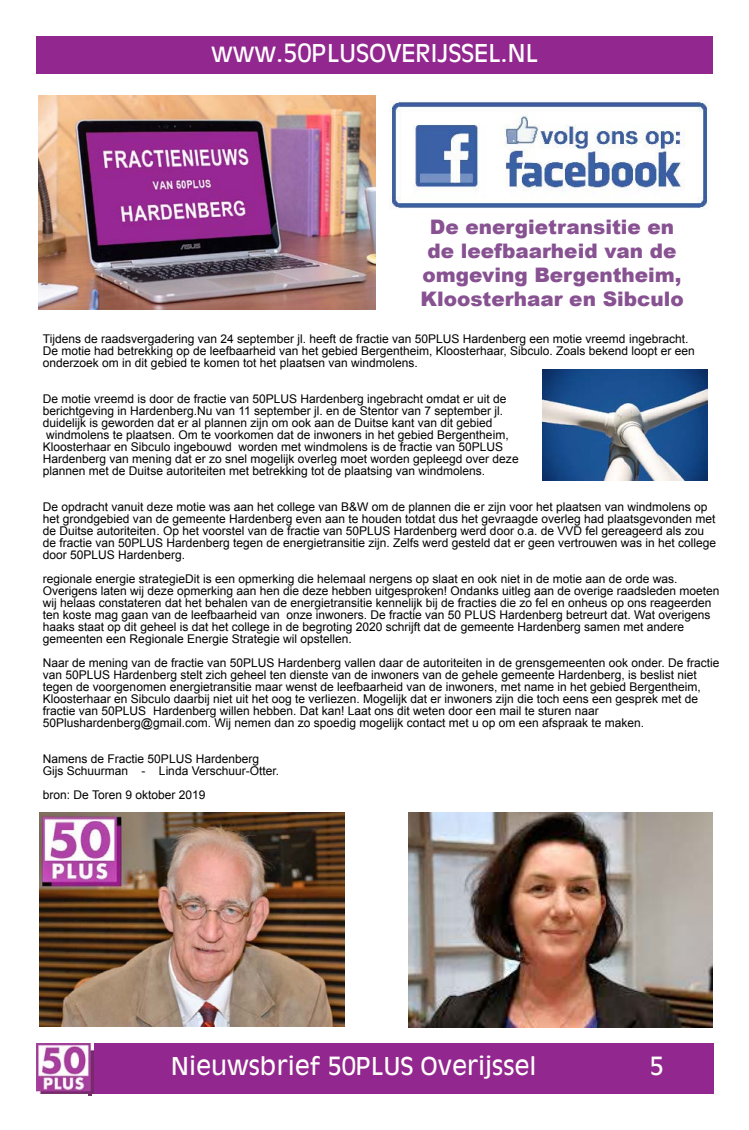
<style>
.page{position:relative;width:749px;height:1130px;background:#fff}
.page>*{position:absolute;margin:0;border:0;box-sizing:border-box;transform-origin:0 0}
.t1{font:24px "Antique Olive";color:#fffffb}
.t2{font:24px "Antique Olive";color:#fff}
.t3{font:900 20px/24px "Arial";color:#875192;text-align:center}
.t4{font:12px/12px "Arial";color:#000}
</style>
<div class="page">
<div style="left:36px;top:36px;width:677px;height:38px;background:#92278f"></div>
<div style="left:37px;top:1043px;width:677px;height:50px;background:#92278f"></div>
<img style="left:36px;top:1043px;width:58px;height:50px">
<img style="left:390px;top:100px;width:319px;height:109px">
<img style="left:40px;top:812px;width:304px;height:214px">
<img style="left:39px;top:96px;width:337px;height:214px">
<img style="left:542px;top:370px;width:166px;height:110px">
<img style="left:408px;top:812px;width:305px;height:214px">
<h1 class="t2" style="left:211px;top:38px;width:328px">www.50PLUSOVERIJSSEL.NL</h1>
<h2 class="t3" style="left:420px;top:214px;width:265px">De energietransitie en de leefbaarheid van de omgeving Bergentheim,<br>Kloosterhaar en Sibculo</h2>
<p class="t4" style="left:43px;top:332px;width:653px">Tijdens de raadsvergadering van 24 september jl. heeft de fractie van 50PLUS Hardenberg een motie vreemd ingebracht.<br>De motie had betrekking op de leefbaarheid van het gebied Bergentheim, Kloosterhaar, Sibculo. Zoals bekend loopt er een onderzoek om in dit gebied te komen tot het plaatsen van windmolens.</p>
<p class="t4" style="left:43px;top:392px;width:477px">De motie vreemd is door de fractie van 50PLUS Hardenberg ingebracht omdat er uit de berichtgeving in Hardenberg.Nu van 11 september jl. en de Stentor van 7 september jl. duidelijk is geworden dat er al plannen zijn om ook aan de Duitse kant van dit gebied windmolens te plaatsen. Om te voorkomen dat de inwoners in het gebied Bergentheim, Kloosterhaar en Sibculo ingebouwd worden met windmolens is de fractie van 50PLUS Hardenberg van mening dat er zo snel mogelijk overleg moet worden gepleegd over deze plannen met de Duitse autoriteiten met betrekking tot de plaatsing van windmolens.</p>
<p class="t4" style="left:43px;top:500px;width:674px">De opdracht vanuit deze motie was aan het college van B&amp;W om de plannen die er zijn voor het plaatsen van windmolens op het grondgebied van de gemeente Hardenberg even aan te houden totdat dus het gevraagde overleg had plaatsgevonden met de Duitse autoriteiten. Op het voorstel van de fractie van 50PLUS Hardenberg werd door o.a. de VVD fel gereageerd als zou de fractie van 50PLUS Hardenberg tegen de energietransitie zijn. Zelfs werd gesteld dat er geen vertrouwen was in het college door 50PLUS Hardenberg.</p>
<p class="t4" style="left:43px;top:572px;width:678px">regionale energie strategieDit is een opmerking die helemaal nergens op slaat en ook niet in de motie aan de orde was.<br>Overigens laten wij deze opmerking aan hen die deze hebben uitgesproken! Ondanks uitleg aan de overige raadsleden moeten wij helaas constateren dat het behalen van de energietransitie kennelijk bij de fracties die zo fel en onheus op ons reageerden ten koste mag gaan van de leefbaarheid van onze inwoners. De fractie van 50 PLUS Hardenberg betreurt dat. Wat overigens haaks staat op dit geheel is dat het college in de begroting 2020 schrijft dat de gemeente Hardenberg samen met andere gemeenten een Regionale Energie Strategie wil opstellen.</p>
<p class="t4" style="left:43px;top:656px;width:678px">Naar de mening van de fractie van 50PLUS Hardenberg vallen daar de autoriteiten in de grensgemeenten ook onder. De fractie van 50PLUS Hardenberg stelt zich geheel ten dienste van de inwoners van de gehele gemeente Hardenberg, is beslist niet tegen de voorgenomen energietransitie maar wenst de leefbaarheid van de inwoners, met name in het gebied Bergentheim, Kloosterhaar en Sibculo daarbij niet uit het oog te verliezen. Mogelijk dat er inwoners zijn die toch eens een gesprek met de fractie van 50PLUS Hardenberg willen hebben. Dat kan! Laat ons dit weten door een mail te sturen naar 50Plushardenberg@gmail.com. Wij nemen dan zo spoedig mogelijk contact met u op om een afspraak te maken.</p>
<p class="t4" style="left:43px;top:752px;width:238px">Namens de Fractie 50PLUS Hardenberg<br>Gijs Schuurman - Linda Verschuur-Otter.</p>
<p class="t4" style="left:43px;top:788px;width:164px">bron: De Toren 9 oktober 2019</p>
<h1 class="t1" style="left:171px;top:1050px;width:366px">Nieuwsbrief 50PLUS Overijssel</h1>
<h1 class="t1" style="left:649px;top:1050px;width:16px">5</h1>
</div>
